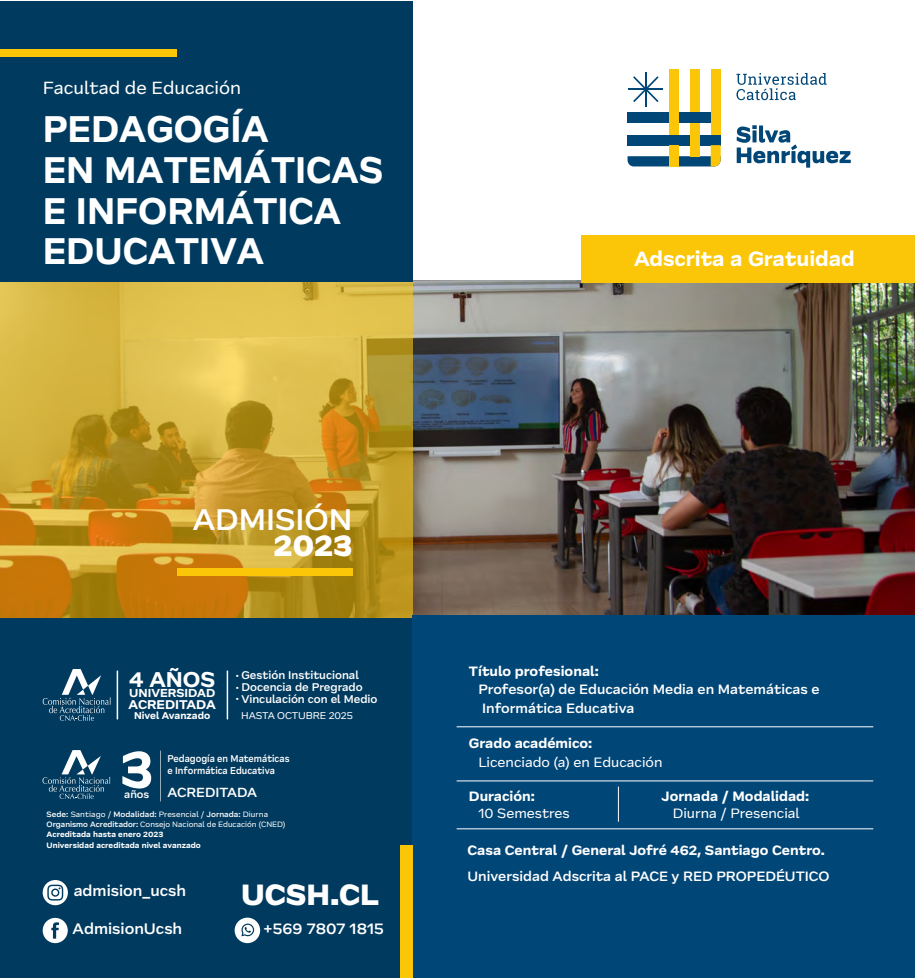
<style>
.page{position:relative;width:915px;height:978px;background:#fff}
.page>*{position:absolute;margin:0;border:0;box-sizing:border-box;transform-origin:0 0}
.t1{font:700 53.55px "Frequenz";color:#fff}
.t2{font:700 37.95px/40.7px "Frequenz";color:#fff;scale:.95 1}
.t3{font:500 30.6px "Frequenz";color:#fff}
.t4{font:800 30.6px "Frequenz";color:#fff}
.t5{font:800 30px "Frequenz";color:#fff}
.t6{font:700 21.9px "Frequenz";color:#fff}
.t7{font:700 21px "Frequenz";color:#fff}
.t8{font:18px "Frequenz";color:#fff}
.t9{font:500 15.6px "Frequenz";color:#fff}
.t10{font:700 13.8px "Frequenz";color:#fff}
.t11{font:500 13.8px/19.2px "Frequenz";color:#fff}
.t12{font:13.8px "Frequenz";color:#fff}
.t13{font:500 13.5px "Frequenz";color:#fff}
.t14{font:700 12.9px "Frequenz";color:#fff}
.t15{font:700 11.85px "Frequenz";color:#fff}
.t16{font:500 11.4px "Frequenz";color:#fff}
.t17{font:500 10.65px "Frequenz";color:#fff}
.t18{font:500 10.05px/12.1px "Frequenz";color:#fff;scale:.9 1}
.t19{font:10.05px "Frequenz";letter-spacing:-.01em;color:#fff}
.t20{font:700 10.05px "Frequenz";color:#fff}
.t21{font:7.95px/10.2px "Frequenz";color:#fff}
.s1{font-size:7.5px}
.s2{font-weight:500}
.s3{font-weight:700}
</style>
<div class="page">
<img style="left:412px;top:280px;width:502px;height:336px">
<div style="left:581px;top:236px;width:333px;height:47px;background:#fbc608"></div>
<div style="left:689px;top:69px;width:10px;height:44px;background:#fbc608"></div>
<div style="left:677px;top:113px;width:34px;height:10px;background:#004677"></div>
<div style="left:626px;top:113px;width:43px;height:10px;background:#004677"></div>
<svg style="left:627px;top:156px;width:42px;height:10px"></svg>
<div style="left:626px;top:135px;width:94px;height:10px;background:#004677"></div>
<div style="left:689px;top:123px;width:10px;height:33px;background:#fbc608"></div>
<svg style="left:679px;top:145px;width:41px;height:21px"></svg>
<div style="left:710px;top:69px;width:10px;height:66px;background:#fbc608"></div>
<div style="left:669px;top:69px;width:10px;height:66px;background:#fbc608"></div>
<div style="left:669px;top:145px;width:10px;height:21px;background:#fbc608"></div>
<hr style="left:644px;top:72px;width:2px;height:35px;background:#004677">
<hr style="left:628px;top:88px;width:34px;height:2px;background:#004677">
<svg style="left:633px;top:76px;width:25px;height:26px"></svg>
<svg style="left:736px;top:125px;width:114px;height:43px"></svg>
<svg style="left:736px;top:73px;width:90px;height:27px"></svg>
<div style="left:0;top:2px;width:412px;height:280px;background:#003a5e"></div>
<svg style="left:0;top:282px;width:412px;height:336px;background:#cba231"></svg>
<div style="left:0;top:618px;width:412px;height:360px;background:#003a5e"></div>
<div style="left:412px;top:616px;width:502px;height:362px;background:#004677"></div>
<div style="left:177px;top:569px;width:175px;height:7px;background:#fbc608"></div>
<svg style="left:43px;top:918px;width:25px;height:25px"></svg>
<svg style="left:43px;top:880px;width:25px;height:25px"></svg>
<hr style="left:226px;top:670px;width:2px;height:50px;background:#fff">
<hr style="left:117px;top:670px;width:1px;height:50px;background:#fff">
<svg style="left:43px;top:669px;width:68px;height:52px"></svg>
<div style="left:0;top:49px;width:177px;height:8px;background:#fbc608"></div>
<div style="left:400px;top:846px;width:12px;height:132px;background:#fbc608"></div>
<svg style="left:234px;top:918px;width:26px;height:25px"></svg>
<hr style="left:456px;top:828px;width:417px;height:1px;background:#fff">
<hr style="left:618px;top:787px;width:1px;height:35px;background:#fff">
<hr style="left:456px;top:781px;width:417px;height:1px;background:#fff">
<hr style="left:456px;top:726px;width:417px;height:1px;background:#fff">
<svg style="left:160px;top:751px;width:1px;height:50px"></svg>
<svg style="left:42px;top:750px;width:68px;height:49px"></svg>
<h3 class="t8" style="left:43px;top:74px;width:200px">Facultad de Educación</h3>
<h2 class="t2" style="left:43px;top:108px;width:360px">PEDAGOGÍA<br>EN MATEMÁTICAS<br>E INFORMÁTICA<br>EDUCATIVA</h2>
<h3 class="t7" style="left:633px;top:242px;width:222px">Adscrita a Gratuidad</h3>
<h3 class="t3" style="left:193px;top:496px;width:161px">ADMISIÓN</h3>
<h3 class="t4" style="left:273px;top:522px;width:81px">2023</h3>
<h3 class="t6" style="left:129px;top:662px;width:88px">4 AÑOS</h3>
<h3 class="t15" style="left:129px;top:684px;width:87px">UNIVERSIDAD</h3>
<h3 class="t14" style="left:129px;top:694px;width:89px">ACREDITADA</h3>
<p class="t20" style="left:134px;top:708px;width:78px">Nivel Avanzado</p>
<h3 class="t16" style="left:236px;top:666px;width:124px"><span class="s1">•</span> Gestión Institucional</h3>
<h3 class="t16" style="left:236px;top:678px;width:128px"><span class="s1">•</span> Docencia de Pregrado</h3>
<h3 class="t16" style="left:236px;top:690px;width:143px"><span class="s1">•</span> Vinculación con el Medio</h3>
<p class="t19" style="left:241px;top:708px;width:113px">HASTA OCTUBRE 2025</p>
<h3 class="t10" style="left:469px;top:661px;width:131px">Título profesional:</h3>
<h3 class="t11" style="left:478px;top:679px;width:342px">Profesor(a) de Educación Media en Matemáticas e<br>Informática Educativa</h3>
<h3 class="t10" style="left:469px;top:733px;width:125px">Grado académico:</h3>
<h1 class="t1" style="left:120px;top:728px;width:35px">3</h1>
<h3 class="t17" style="left:124px;top:787px;width:27px">años</h3>
<h3 class="t10" style="left:469px;top:785px;width:67px">Duración:</h3>
<h3 class="t10" style="left:661px;top:785px;width:149px">Jornada / Modalidad:</h3>
<p class="t18" style="left:167px;top:752px;width:137px">Pedagogía en Matemáticas e Informática Educativa</p>
<h3 class="t13" style="left:167px;top:782px;width:91px">ACREDITADA</h3>
<p class="t21" style="left:47px;top:809px;width:240px"><span class="s2">Sede:</span> Santiago / <span class="s2">Modalidad:</span> Presencial / <span class="s2">Jornada:</span> Diurna <span class="s2">Organismo Acreditador:</span> Consejo Nacional de Educación (CNED)<br><span class="s3">Acreditada hasta enero 2023<br>Universidad acreditada nivel avanzado</span></p>
<h3 class="t12" style="left:478px;top:752px;width:185px">Licenciado (a) en Educación</h3>
<h3 class="t12" style="left:478px;top:802px;width:93px">10 Semestres</h3>
<h3 class="t12" style="left:672px;top:802px;width:128px">Diurna / Presencial</h3>
<h3 class="t10" style="left:467px;top:840px;width:359px">Casa Central / General Jofré 462, Santiago Centro.</h3>
<h3 class="t11" style="left:467px;top:866px;width:363px">Universidad Adscrita al PACE y RED PROPEDÉUTICO</h3>
<h3 class="t5" style="left:241px;top:872px;width:139px">UCSH.CL</h3>
<h3 class="t9" style="left:74px;top:879px;width:114px">admision_ucsh</h3>
<h3 class="t9" style="left:73px;top:917px;width:111px">AdmisionUcsh</h3>
<h3 class="t9" style="left:263px;top:917px;width:122px">+569 7807 1815</h3>
</div>
